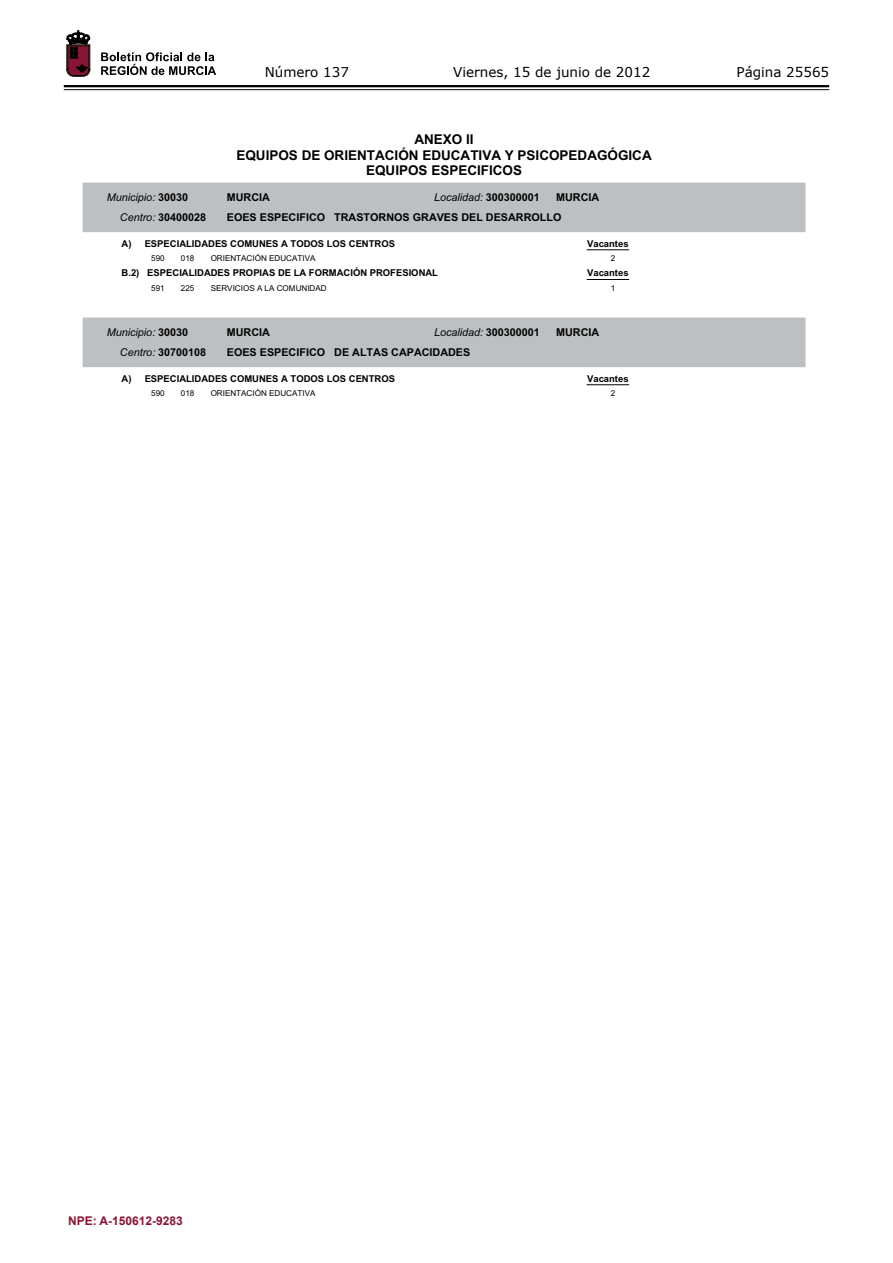
<style>
.page{position:relative;width:893px;height:1263px;background:#fff}
.page>*{position:absolute;margin:0;border:0;box-sizing:border-box;transform-origin:0 0}
.t1{font:700 13.5px/15.8px "Arial";color:#000;text-align:center}
.t2{font:13.5px "Verdana";color:#000}
.t3{font:700 12px "Arial";color:#891536}
.t4{font:700 10.8px/20.2px "Arial";color:#000}
.t5{font:italic 10.8px/20.2px "Arial";color:#000}
.t6{font:700 9.45px "Arial";color:#000}
.t7{font:8.1px "Arial";color:#000}
.s1{font-weight:700;font-style:normal}
</style>
<div class="page">
<hr style="left:64px;top:85px;width:765px;height:2px;background:#000">
<hr style="left:64px;top:89px;width:765px;height:1px;background:#000">
<svg style="left:101px;top:52px;width:115px;height:23px"></svg>
<svg style="left:67px;top:31px;width:23px;height:45px"></svg>
<div style="left:83px;top:183px;width:722px;height:49px;background:#bdc0c2"></div>
<hr style="left:587px;top:249px;width:42px;height:1px;background:#000">
<hr style="left:587px;top:279px;width:42px;height:1px;background:#000">
<div style="left:83px;top:318px;width:722px;height:49px;background:#bdc0c2"></div>
<hr style="left:587px;top:384px;width:42px;height:1px;background:#000">
<h1 class="t2" style="left:265px;top:62px;width:86px">Número 137</h1>
<h1 class="t2" style="left:453px;top:62px;width:199px">Viernes, 15 de junio de 2012</h1>
<h1 class="t2" style="left:736px;top:62px;width:94px">Página 25565</h1>
<h1 class="t1" style="left:236px;top:132px;width:417px">ANEXO II<br>EQUIPOS DE ORIENTACIÓN EDUCATIVA Y PSICOPEDAGÓGICA<br>EQUIPOS ESPECIFICOS</h1>
<p class="t4" style="left:227px;top:187px;width:336px">MURCIA<br>EOES ESPECIFICO TRASTORNOS GRAVES DEL DESARROLLO</p>
<p class="t4" style="left:556px;top:187px;width:45px">MURCIA</p>
<p class="t5" style="left:120px;top:187px;width:88px;text-indent:-13px">Municipio: <span class="s1">30030<br></span>Centro: <span class="s1">30400028</span></p>
<p class="t5" style="left:434px;top:187px;width:107px">Localidad: <span class="s1">300300001</span></p>
<p class="t6" style="left:122px;top:237px;width:275px">A) ESPECIALIDADES COMUNES A TODOS LOS CENTROS</p>
<p class="t6" style="left:587px;top:237px;width:43px">Vacantes</p>
<p class="t7" style="left:151px;top:253px;width:15px">590</p>
<p class="t7" style="left:181px;top:253px;width:15px">018</p>
<p class="t7" style="left:211px;top:253px;width:106px">ORIENTACIÓN EDUCATIVA</p>
<p class="t7" style="left:611px;top:253px;width:6px">2</p>
<p class="t6" style="left:122px;top:267px;width:318px">B.2) ESPECIALIDADES PROPIAS DE LA FORMACIÓN PROFESIONAL</p>
<p class="t6" style="left:587px;top:267px;width:43px">Vacantes</p>
<p class="t7" style="left:151px;top:282px;width:15px">591</p>
<p class="t7" style="left:181px;top:282px;width:15px">225</p>
<p class="t7" style="left:211px;top:282px;width:118px">SERVICIOS A LA COMUNIDAD</p>
<p class="t7" style="left:611px;top:282px;width:6px">1</p>
<p class="t5" style="left:120px;top:322px;width:88px;text-indent:-13px">Municipio: <span class="s1">30030<br></span>Centro: <span class="s1">30700108</span></p>
<p class="t5" style="left:434px;top:322px;width:107px">Localidad: <span class="s1">300300001</span></p>
<p class="t4" style="left:227px;top:322px;width:245px">MURCIA<br>EOES ESPECIFICO DE ALTAS CAPACIDADES</p>
<p class="t4" style="left:556px;top:322px;width:45px">MURCIA</p>
<p class="t6" style="left:122px;top:372px;width:275px">A) ESPECIALIDADES COMUNES A TODOS LOS CENTROS</p>
<p class="t6" style="left:587px;top:372px;width:43px">Vacantes</p>
<p class="t7" style="left:151px;top:388px;width:15px">590</p>
<p class="t7" style="left:181px;top:388px;width:15px">018</p>
<p class="t7" style="left:211px;top:388px;width:106px">ORIENTACIÓN EDUCATIVA</p>
<p class="t7" style="left:611px;top:388px;width:6px">2</p>
<p class="t3" style="left:68px;top:1213px;width:116px">NPE: A-150612-9283</p>
</div>
